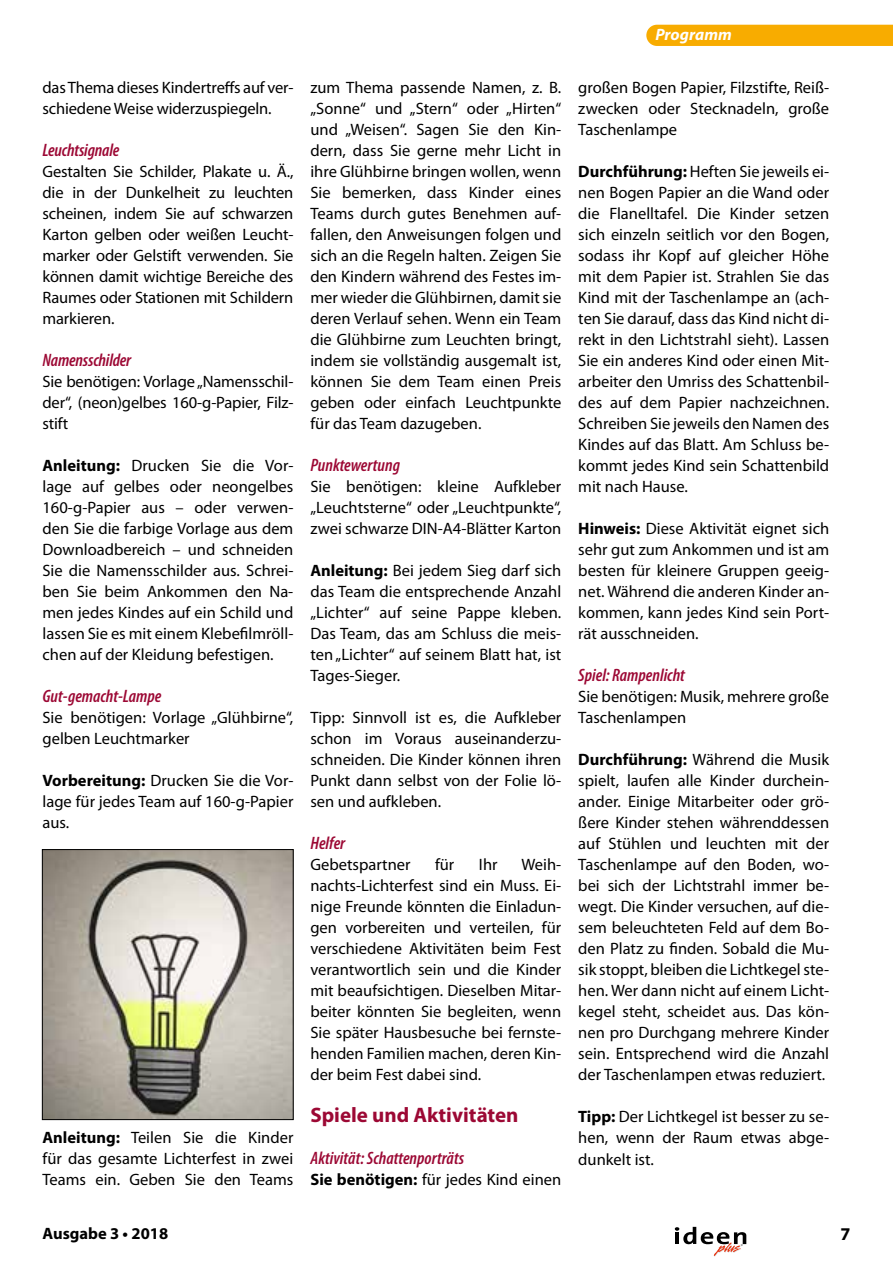
<style>
.page{position:relative;width:893px;height:1263px;background:#fff}
.page>*{position:absolute;margin:0;border:0;box-sizing:border-box;transform-origin:0 0}
.t1{font:700 21px "Myriad Pro";color:#9c0834}
.t2{font:italic 600 condensed 18px "Myriad Pro";color:#9c0834}
.t3{font:700 18px "Myriad Pro";color:#000}
.t4{font:16.5px/21px "Myriad Pro";color:#000;text-align:justify}
.t5{font:700 16.5px "Myriad Pro";color:#000}
.t6{font:italic 700 16.5px "Myriad Pro";color:#fff}
.s1{font-weight:700}
</style>
<div class="page">
<img style="left:44px;top:851px;width:247px;height:267px">
<div style="left:42px;top:849px;width:251px;height:271px;border:1px solid #000"></div>
<svg style="left:674px;top:1227px;width:72px;height:29px"></svg>
<div style="left:646px;top:25px;width:247px;height:21px;background:#f8ac00"></div>
<p class="t4" style="left:43px;top:78px;width:252px">das Thema dieses Kindertreffs auf ver&shy;schiedene Weise widerzuspiegeln.</p>
<p class="t2" style="left:43px;top:141px;width:78px">Leuchtsignale</p>
<p class="t4" style="left:43px;top:162px;width:252px">Gestalten Sie Schilder, Plakate u. Ä., die in der Dunkelheit zu leuchten scheinen, indem Sie auf schwarzen Karton gelben oder weißen Leucht&shy;marker oder Gelstift verwenden. Sie können damit wichtige Bereiche des Raumes oder Stationen mit Schildern markieren.</p>
<p class="t2" style="left:43px;top:351px;width:90px">Namensschilder</p>
<p class="t4" style="left:43px;top:372px;width:252px">Sie benötigen: Vorlage „Namensschil&shy;der“, (neon)gelbes 160-g-Papier, Filz&shy;stift</p>
<p class="t4" style="left:43px;top:456px;width:252px"><span class="s1">Anleitung:</span> Drucken Sie die Vor&shy;lage auf gelbes oder neongelbes 160-g-Papier aus – oder verwen&shy;den Sie die farbige Vorlage aus dem Downloadbereich – und schneiden Sie die Namensschilder aus. Schrei&shy;ben Sie beim Ankommen den Na&shy;men jedes Kindes auf ein Schild und lassen Sie es mit einem Klebefilmröll&shy;chen auf der Kleidung befestigen.</p>
<p class="t2" style="left:43px;top:687px;width:120px">Gut-gemacht-Lampe</p>
<p class="t4" style="left:43px;top:708px;width:252px">Sie benötigen: Vorlage „Glühbirne“, gelben Leuchtmarker</p>
<p class="t4" style="left:43px;top:771px;width:252px"><span class="s1">Vorbereitung:</span> Drucken Sie die Vor&shy;lage für jedes Team auf 160-g-Papier aus.</p>
<p class="t4" style="left:43px;top:1128px;width:252px"><span class="s1">Anleitung:</span> Teilen Sie die Kinder für das gesamte Lichterfest in zwei Teams ein. Geben Sie den Teams</p>
<p class="t4" style="left:310px;top:78px;width:252px">zum Thema passende Namen, z. B. „Sonne“ und „Stern“ oder „Hirten“ und „Weisen“. Sagen Sie den Kin&shy;dern, dass Sie gerne mehr Licht in ihre Glühbirne bringen wollen, wenn Sie bemerken, dass Kinder eines Teams durch gutes Benehmen auf&shy;fallen, den Anweisungen folgen und sich an die Regeln halten. Zeigen Sie den Kindern während des Festes im&shy;mer wieder die Glühbirnen, damit sie deren Verlauf sehen. Wenn ein Team die Glühbirne zum Leuchten bringt, indem sie vollständig ausgemalt ist, können Sie dem Team einen Preis geben oder einfach Leuchtpunkte für das Team dazugeben.</p>
<p class="t2" style="left:310px;top:456px;width:91px">Punktewertung</p>
<p class="t4" style="left:310px;top:477px;width:252px">Sie benötigen: kleine Aufkleber „Leuchtsterne“ oder „Leuchtpunkte“, zwei schwarze DIN-A4-Blätter Karton</p>
<p class="t4" style="left:310px;top:561px;width:252px"><span class="s1">Anleitung:</span> Bei jedem Sieg darf sich das Team die entsprechende Anzahl „Lichter“ auf seine Pappe kleben.<br>Das Team, das am Schluss die meis&shy;ten „Lichter“ auf seinem Blatt hat, ist Tages-Sieger.</p>
<p class="t4" style="left:310px;top:708px;width:252px">Tipp: Sinnvoll ist es, die Aufkleber schon im Voraus auseinanderzu&shy;schneiden. Die Kinder können ihren Punkt dann selbst von der Folie lö&shy;sen und aufkleben.</p>
<p class="t2" style="left:310px;top:834px;width:36px">Helfer</p>
<p class="t4" style="left:310px;top:855px;width:102px">Gebetspartner</p>
<p class="t4" style="left:435px;top:855px;width:21px">für</p>
<p class="t4" style="left:479px;top:855px;width:20px">Ihr</p>
<p class="t4" style="left:310px;top:855px;width:252px;text-indent:211px">Weih&shy;nachts-Lichterfest sind ein Muss. Ei&shy;nige Freunde könnten die Einladun&shy;gen vorbereiten und verteilen, für verschiedene Aktivitäten beim Fest verantwortlich sein und die Kinder mit beaufsichtigen. Dieselben Mitar&shy;beiter könnten Sie begleiten, wenn Sie später Hausbesuche bei fernste&shy;henden Familien machen, deren Kin&shy;der beim Fest dabei sind.</p>
<p class="t1" style="left:310px;top:1103px;width:210px">Spiele und Aktivitäten</p>
<p class="t2" style="left:310px;top:1149px;width:155px">Aktivität: Schattenporträts</p>
<p class="t4" style="left:310px;top:1170px;width:252px"><span class="s1">Sie benötigen:</span> für jedes Kind einen</p>
<p class="t6" style="left:655px;top:24px;width:78px">Programm</p>
<p class="t4" style="left:578px;top:78px;width:252px">großen Bogen Papier, Filzstifte, Reiß&shy;zwecken oder Stecknadeln, große Taschenlampe</p>
<p class="t4" style="left:578px;top:162px;width:252px"><span class="s1">Durchführung:</span> Heften Sie jeweils ei&shy;nen Bogen Papier an die Wand oder die Flanelltafel. Die Kinder setzen sich einzeln seitlich vor den Bogen, sodass ihr Kopf auf gleicher Höhe mit dem Papier ist. Strahlen Sie das Kind mit der Taschenlampe an (ach&shy;ten Sie darauf, dass das Kind nicht di&shy;rekt in den Lichtstrahl sieht). Lassen Sie ein anderes Kind oder einen Mit&shy;arbeiter den Umriss des Schattenbil&shy;des auf dem Papier nachzeichnen.<br>Schreiben Sie jeweils den Namen des Kindes auf das Blatt. Am Schluss be&shy;kommt jedes Kind sein Schattenbild mit nach Hause.</p>
<p class="t4" style="left:578px;top:519px;width:252px"><span class="s1">Hinweis:</span> Diese Aktivität eignet sich sehr gut zum Ankommen und ist am besten für kleinere Gruppen geeig&shy;net. Während die anderen Kinder an&shy;kommen, kann jedes Kind sein Port&shy;rät ausschneiden.</p>
<p class="t2" style="left:578px;top:666px;width:108px">Spiel: Rampenlicht</p>
<p class="t4" style="left:578px;top:687px;width:252px">Sie benötigen: Musik, mehrere große<br>Taschenlampen</p>
<p class="t4" style="left:578px;top:750px;width:252px"><span class="s1">Durchführung:</span> Während die Musik spielt, laufen alle Kinder durchein&shy;ander. Einige Mitarbeiter oder grö&shy;ßere Kinder stehen währenddessen auf Stühlen und leuchten mit der Taschenlampe auf den Boden, wo&shy;bei sich der Lichtstrahl immer be&shy;wegt. Die Kinder versuchen, auf die&shy;sem beleuchteten Feld auf dem Bo&shy;den Platz zu finden. Sobald die Mu&shy;sik stoppt, bleiben die Lichtkegel ste&shy;hen. Wer dann nicht auf einem Licht&shy;kegel steht, scheidet aus. Das kön&shy;nen pro Durchgang mehrere Kinder sein. Entsprechend wird die Anzahl der Taschenlampen etwas reduziert.</p>
<p class="t4" style="left:578px;top:1107px;width:252px"><span class="s1">Tipp:</span> Der Lichtkegel ist besser zu se&shy;hen, wenn der Raum etwas abge&shy;dunkelt ist.</p>
<p class="t5" style="left:43px;top:1224px;width:127px">Ausgabe 3 • 2018</p>
<p class="t3" style="left:840px;top:1224px;width:11px">7</p>
</div>
